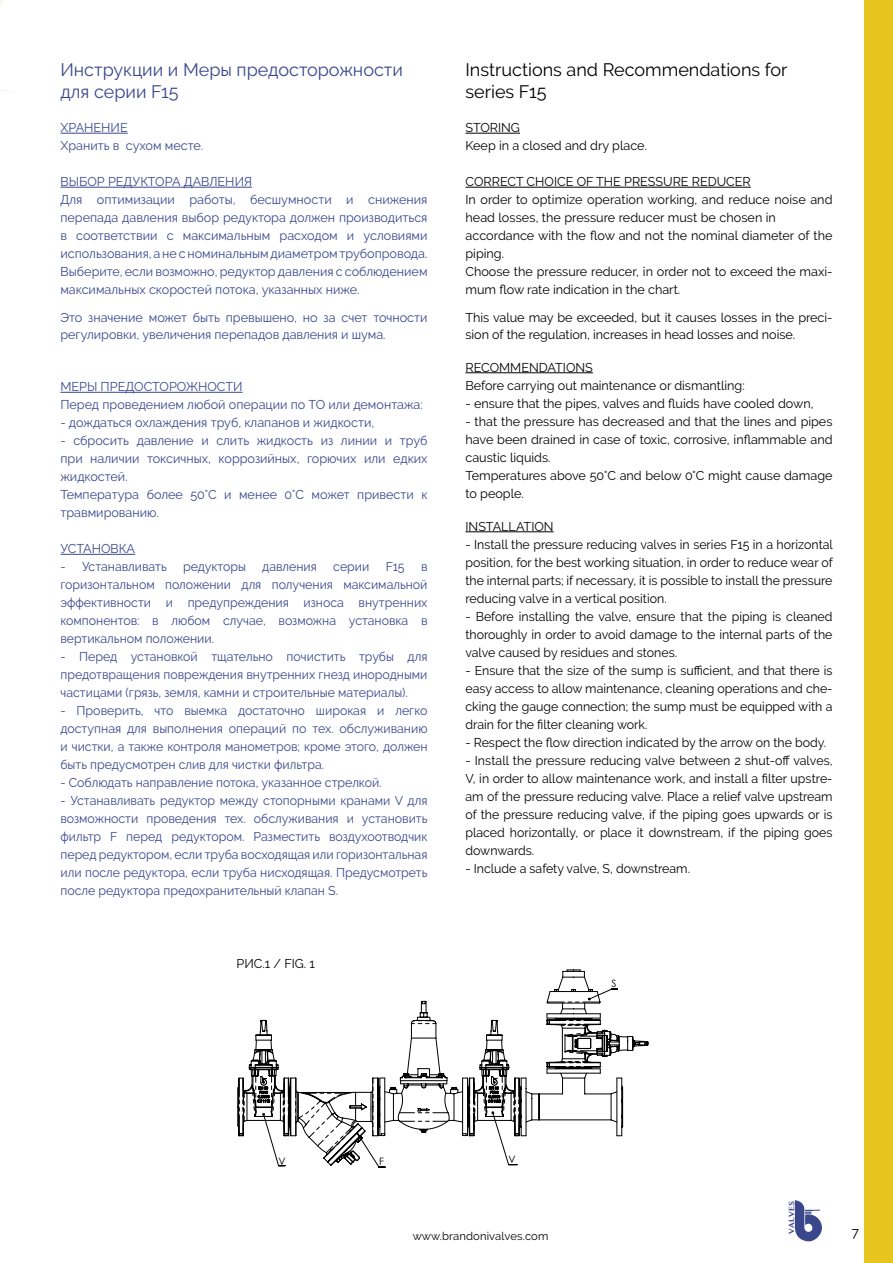
<style>
.page{position:relative;width:893px;height:1263px;background:#fff}
.page>*{position:absolute;margin:0;border:0;box-sizing:border-box;transform-origin:0 0}
.t1{font:18px/21.6px "Raleway";color:#3a478c}
.t2{font:18px/21.6px "Raleway";color:#000}
.t3{font:13.5px "Raleway";color:#000}
.t4{font:12.75px/18px "Raleway";color:#000}
.t5{font:12.75px/18px "Raleway";color:#3a478c}
.t6{font:11.25px "Raleway";letter-spacing:.01em;color:#000}
.t7{font:10.2px "Century Gothic";color:#000}
.t8{font:700 7.8px "Lao MN";color:#3a478b}
</style>
<div class="page">
<svg style="left:0;top:0;width:4px;height:91px"></svg>
<hr style="left:60px;top:133px;width:68px;height:1px;background:#3a478c">
<hr style="left:60px;top:187px;width:192px;height:1px;background:#3a478c">
<hr style="left:465px;top:133px;width:55px;height:1px;background:#000">
<hr style="left:465px;top:187px;width:286px;height:1px;background:#000">
<hr style="left:60px;top:392px;width:183px;height:1px;background:#3a478c">
<hr style="left:60px;top:554px;width:75px;height:1px;background:#3a478c">
<hr style="left:465px;top:372px;width:128px;height:1px;background:#000">
<hr style="left:465px;top:531px;width:89px;height:1px;background:#000">
<svg style="left:237px;top:969px;width:411px;height:198px"></svg>
<div style="left:864px;top:0;width:29px;height:1263px;background:#e8c41e"></div>
<svg style="left:794px;top:1200px;width:28px;height:41px"></svg>
<h1 class="t1" style="left:60px;top:59px;width:344px">Инструкции и Меры предосторожности для серии F15</h1>
<h1 class="t2" style="left:465px;top:59px;width:323px">Instructions and Recommendations for series F15</h1>
<p class="t5" style="left:60px;top:119px;width:144px">ХРАНЕНИЕ<br>Хранить в сухом месте.</p>
<p class="t5" style="left:60px;top:173px;width:369px">ВЫБОР РЕДУКТОРА ДАВЛЕНИЯ<br>Для оптимизации работы, бесшумности и снижения перепада давления выбор редуктора должен производиться в соответствии с максимальным расходом и условиями использования, а не с номинальным диаметром трубопровода.<br>Выберите, если возможно, редуктор давления с соблюдением максимальных скоростей потока, указанных ниже.</p>
<p class="t5" style="left:60px;top:310px;width:369px;line-height:16.5px">Это значение может быть превышено, но за счет точности регулировки, увеличения перепадов давления и шума.</p>
<p class="t5" style="left:60px;top:378px;width:364px">МЕРЫ ПРЕДОСТОРОЖНОСТИ<br>Перед проведением любой операции по ТО или демонтажа:</p>
<p class="t5" style="left:60px;top:414px;width:315px">- дождаться охлаждения труб, клапанов и жидкости,</p>
<p class="t5" style="left:60px;top:432px;width:369px">- сбросить давление и слить жидкость из линии и труб при наличии токсичных, коррозийных, горючих или едких жидкостей.<br>Температура более 50°C и менее 0°C может привести к травмированию.</p>
<p class="t5" style="left:60px;top:540px;width:76px">УСТАНОВКА</p>
<p class="t5" style="left:60px;top:558px;width:108px">- Устанавливать</p>
<p class="t5" style="left:183px;top:558px;width:64px">редукторы</p>
<p class="t5" style="left:262px;top:558px;width:56px">давления</p>
<p class="t5" style="left:333px;top:558px;width:38px">серии</p>
<p class="t5" style="left:386px;top:558px;width:20px">F15</p>
<p class="t5" style="left:60px;top:558px;width:369px;text-align:justify;text-indent:361px">в горизонтальном положении для получения максимальной эффективности и предупреждения износа внутренних компонентов: в любом случае, возможна установка в вертикальном положении.</p>
<p class="t5" style="left:60px;top:648px;width:369px;text-align:justify">- Перед установкой тщательно почистить трубы для предотвращения повреждения внутренних гнезд инородными частицами (грязь, земля, камни и строительные материалы).</p>
<p class="t5" style="left:60px;top:702px;width:369px;text-align:justify">- Проверить, что выемка достаточно широкая и легко доступная для выполнения операций по тех. обслуживанию и чистки, а также контроля манометров; кроме этого, должен быть предусмотрен слив для чистки фильтра.</p>
<p class="t5" style="left:60px;top:774px;width:323px">- Соблюдать направление потока, указанное стрелкой.</p>
<p class="t5" style="left:60px;top:792px;width:369px;text-align:justify">- Устанавливать редуктор между стопорными кранами V для возможности проведения тех. обслуживания и установить фильтр F перед редуктором. Разместить воздухоотводчик перед редуктором, если труба восходящая или горизонтальная или после редуктора, если труба нисходящая. Предусмотреть после редуктора предохранительный клапан S.</p>
<p class="t4" style="left:237px;top:954px;width:80px">РИС.1 / FIG. 1</p>
<p class="t4" style="left:465px;top:119px;width:183px">STORING<br>Keep in a closed and dry place.</p>
<p class="t4" style="left:465px;top:173px;width:369px">CORRECT CHOICE OF THE PRESSURE REDUCER<br>In order to optimize operation working, and reduce noise and head losses, the pressure reducer must be chosen in accordance with the flow and not the nominal diameter of the piping.<br>Choose the pressure reducer, in order not to exceed the maxi&shy;mum flow rate indication in the chart.</p>
<p class="t4" style="left:465px;top:310px;width:369px;line-height:16.5px">This value may be exceeded, but it causes losses in the preci&shy;sion of the regulation, increases in head losses and noise.</p>
<p class="t4" style="left:465px;top:358px;width:281px">RECOMMENDATIONS<br>Before carrying out maintenance or dismantling:</p>
<p class="t4" style="left:465px;top:394px;width:350px">- ensure that the pipes, valves and fluids have cooled down,</p>
<p class="t4" style="left:465px;top:412px;width:369px">- that the pressure has decreased and that the lines and pipes have been drained in case of toxic, corrosive, inflammable and caustic liquids.<br>Temperatures above 50°C and below 0°C might cause damage to people.</p>
<p class="t4" style="left:465px;top:517px;width:90px">INSTALLATION</p>
<p class="t4" style="left:465px;top:535px;width:369px;text-align:justify">- Install the pressure reducing valves in series F15 in a horizontal position, for the best working situation, in order to reduce wear of the internal parts; if necessary, it is possible to install the pressure reducing valve in a vertical position.</p>
<p class="t4" style="left:465px;top:607px;width:369px;text-align:justify">- Before installing the valve, ensure that the piping is cleaned thoroughly in order to avoid damage to the internal parts of the valve caused by residues and stones.</p>
<p class="t4" style="left:465px;top:661px;width:369px;text-align:justify">- Ensure that the size of the sump is sufficient, and that there is easy access to allow maintenance, cleaning operations and che&shy;cking the gauge connection; the sump must be equipped with a drain for the filter cleaning work.</p>
<p class="t4" style="left:465px;top:733px;width:362px">- Respect the flow direction indicated by the arrow on the body.</p>
<p class="t4" style="left:465px;top:751px;width:369px;text-align:justify">- Install the pressure reducing valve between 2 shut-off valves, V, in order to allow maintenance work, and install a filter upstre&shy;am of the pressure reducing valve. Place a relief valve upstream of the pressure reducing valve, if the piping goes upwards or is placed horizontally, or place it downstream, if the piping goes downwards.</p>
<p class="t4" style="left:465px;top:859px;width:226px">- Include a safety valve, S, downstream.</p>
<p class="t7" style="left:611px;top:977px;width:7px">S</p>
<p class="t7" style="left:279px;top:1155px;width:9px">V</p>
<p class="t7" style="left:379px;top:1155px;width:6px">F</p>
<p class="t7" style="left:509px;top:1153px;width:9px">V</p>
<p class="t8" style="left:787px;top:1233px;width:34px;rotate:-90deg">VALVES</p>
<p class="t6" style="left:413px;top:1229px;width:137px">www.brandonivalves.com</p>
<p class="t3" style="left:852px;top:1225px;width:9px">7</p>
</div>
